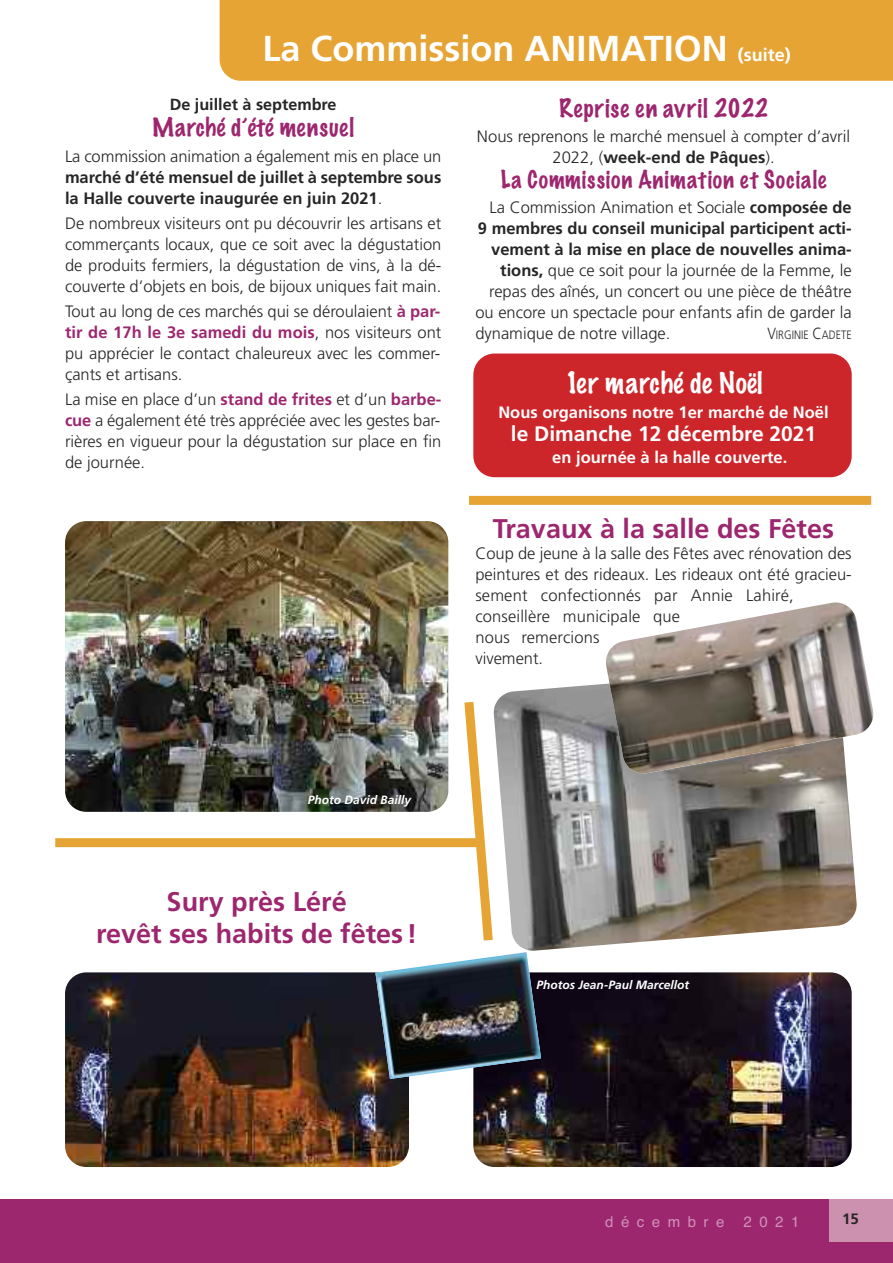
<style>
.page{position:relative;width:893px;height:1263px;background:#fff}
.page>*{position:absolute;margin:0;border:0;box-sizing:border-box;transform-origin:0 0}
.t1{font:700 36px "Frutiger";color:#fff}
.t2{font:700 27px/32.4px "Frutiger";color:#9d276f;text-align:center}
.t3{font:100 27px "Marker Felt";color:#fff}
.t4{font:100 23.4px "Marker Felt";letter-spacing:.035em;color:#9d276f}
.t5{font:100 22.5px "Marker Felt";letter-spacing:.04em;color:#9d276f}
.t6{font:700 21px "Frutiger";color:#fff}
.t7{font:300 16.5px/21px "Frutiger";color:#272526;text-align:justify}
.t8{font:700 16.5px/21px "Frutiger";color:#272526}
.t9{font:700 16.5px "Frutiger";color:#fff}
.t10{font:700 16.2px "Frutiger";color:#272526}
.t11{font:15px "Helvetica";letter-spacing:.5em;color:rgb(255 255 255/.5)}
.t12{font:700 15px "Frutiger";color:#272526}
.t13{font:300 12.15px "Frutiger";color:#272526;scale:.87 1}
.t14{font:italic 700 12px "Frutiger";color:#fff}
.s1{font-size:18px}
.s2{font-weight:300}
.s3{font-weight:700;color:#9d276f}
.s4{font-weight:700}
.s5{font-size:16.2px}
</style>
<div class="page">
<div style="left:0;top:1199px;width:893px;height:64px;background:#9d276f"></div>
<div style="left:829px;top:1199px;width:64px;height:43px;background:#cb91af"></div>
<div style="left:473px;top:353px;width:379px;height:124px;background:#cc262a;border-radius:21px"></div>
<div style="left:220px;top:0;width:673px;height:81px;background:#e6a434"></div>
<div style="left:469px;top:496px;width:402px;height:9px;background:#e6a434"></div>
<div style="left:55px;top:838px;width:424px;height:9px;background:#e6a434"></div>
<img style="left:510px;top:684px;width:347px;height:267px">
<img style="left:604px;top:602px;width:270px;height:173px">
<img style="left:65px;top:521px;width:383px;height:291px;border-radius:21px">
<img style="left:473px;top:972px;width:379px;height:195px;border-radius:21px">
<img style="left:65px;top:972px;width:344px;height:195px;border-radius:21px">
<img style="left:375px;top:692px;width:166px;height:387px">
<h1 class="t1" style="left:262px;top:34px;width:530px">La Commission ANIMATION <span class="s1">(suite)</span></h1>
<p class="t10" style="left:170px;top:98px;width:168px">De juillet à septembre</p>
<h3 class="t4" style="left:152px;top:109px;width:204px">Marché d’été mensuel</h3>
<p class="t7" style="left:65px;top:147px;width:378px">La commission animation a également mis en place un</p>
<p class="t8" style="left:65px;top:168px;width:378px">marché d’été mensuel de juillet à septembre sous la Halle couverte inaugurée en juin 2021<span class="s2">.</span></p>
<p class="t7" style="left:65px;top:214px;width:378px">De nombreux visiteurs ont pu découvrir les artisans et commerçants locaux, que ce soit avec la dégustation de produits fermiers, la dégustation de vins, à la dé&shy;couverte d’objets en bois, de bijoux uniques fait main.</p>
<p class="t7" style="left:65px;top:302px;width:378px">Tout au long de ces marchés qui se déroulaient <span class="s3">à par&shy;tir de 17h le 3e samedi du mois</span>, nos visiteurs ont pu apprécier le contact chaleureux avec les commer&shy;çants et artisans.</p>
<p class="t7" style="left:65px;top:390px;width:378px">La mise en place d’un <span class="s3">stand de frites</span> et d’un <span class="s3">barbe&shy;cue</span> a également été très appréciée avec les gestes bar&shy;rières en vigueur pour la dégustation sur place en fin de journée.</p>
<h3 class="t4" style="left:559px;top:89px;width:210px">Reprise en avril 2022</h3>
<p class="t7" style="left:477px;top:127px;width:375px;text-align:center">Nous reprenons le marché mensuel à compter d’avril<br>2022, (<span class="s4">week-end de Pâques</span>).</p>
<h3 class="t5" style="left:501px;top:162px;width:327px">La Commission Animation et Sociale</h3>
<p class="t7" style="left:490px;top:198px;width:364px">La Commission Animation et Sociale <span class="s4">composée de</span></p>
<p class="t8" style="left:478px;top:219px;width:375px">9 membres du conseil municipal participent acti-</p>
<p class="t8" style="left:491px;top:240px;width:362px">vement à la mise en place de nouvelles anima-</p>
<p class="t7" style="left:500px;top:261px;width:353px"><span class="s4">tions,</span> que ce soit pour la journée de la Femme, le</p>
<p class="t7" style="left:489px;top:282px;width:364px">repas des aînés, un concert ou une pièce de théâtre</p>
<p class="t7" style="left:475px;top:303px;width:378px">ou encore un spectacle pour enfants afin de garder la</p>
<p class="t7" style="left:475px;top:324px;width:196px">dynamique de notre village.</p>
<p class="t13" style="left:767px;top:330px;width:98px"><span class="s5">V</span>IRGINIE <span class="s5">C</span>ADETE</p>
<h2 class="t3" style="left:565px;top:361px;width:199px">1er marché de Noël</h2>
<p class="t9" style="left:498px;top:406px;width:332px">Nous organisons notre 1er marché de Noël</p>
<p class="t6" style="left:511px;top:425px;width:307px">le Dimanche 12 décembre 2021</p>
<p class="t9" style="left:552px;top:451px;width:237px">en journée à la halle couverte.</p>
<h2 class="t2" style="left:493px;top:514px;width:343px">Travaux à la salle des Fêtes</h2>
<p class="t7" style="left:475px;top:544px;width:378px;text-align:left">Coup de jeune à la salle des Fêtes avec rénovation des peintures et des rideaux. Les rideaux ont été gracieu&shy;sement confectionnés par Annie Lahiré, conseillère municipale que<br>nous remercions<br>vivement.</p>
<p class="t14" style="left:308px;top:795px;width:105px">Photo David Bailly</p>
<h2 class="t2" style="left:96px;top:887px;width:322px">Sury près Léré<br>revêt ses habits de fêtes !</h2>
<p class="t14" style="left:536px;top:980px;width:154px">Photos Jean-Paul Marcellot</p>
<p class="t11" style="left:605px;top:1213px;width:121px">décembre</p>
<p class="t11" style="left:744px;top:1213px;width:57px">2021</p>
<p class="t12" style="left:842px;top:1213px;width:18px">15</p>
</div>
